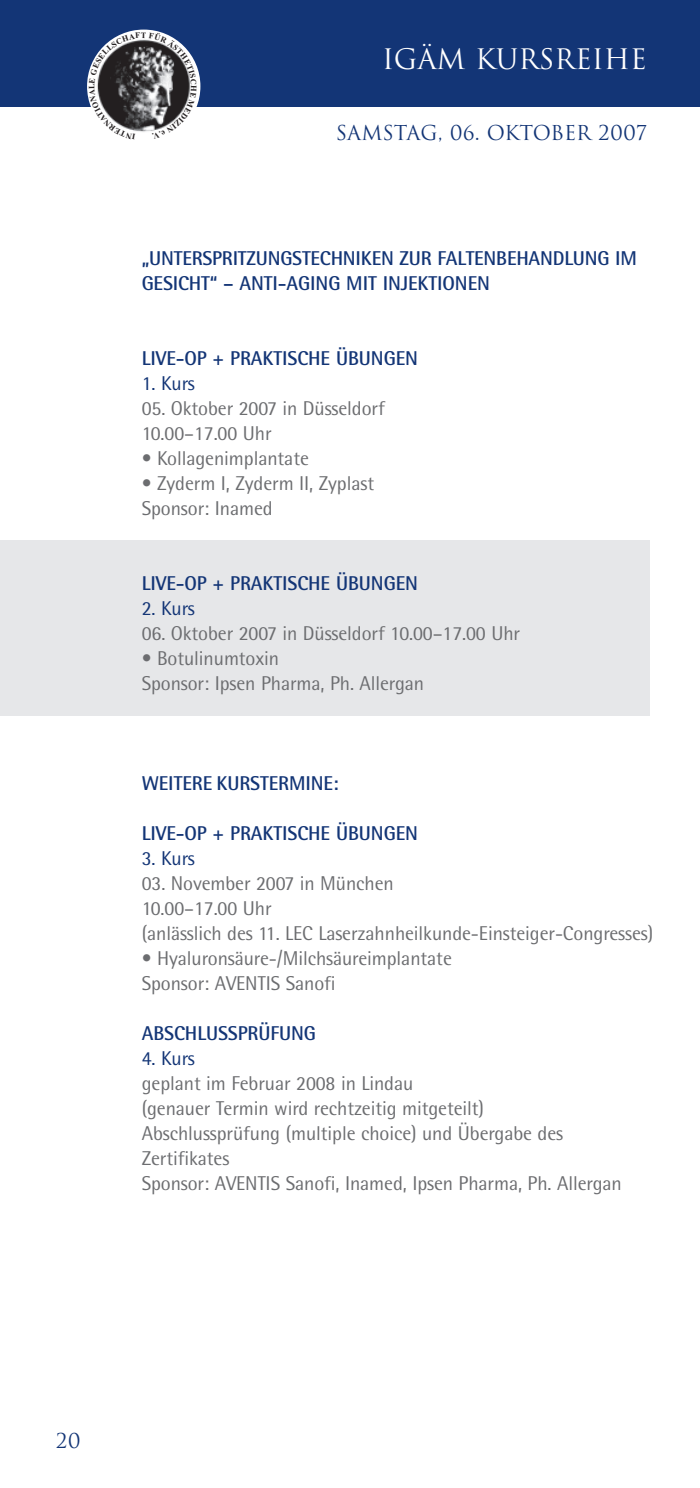
<style>
.page{position:relative;width:700px;height:1488px;background:#fff}
.page>*{position:absolute;margin:0;border:0;box-sizing:border-box;transform-origin:0 0}
.t1{font:27.5px "Trajan";color:#fff}
.t2{font:20px/25px "Rotis Semi Sans";letter-spacing:-.005em;color:#6c6d70}
.t3{font:700 20px/25px "Rotis Semi Sans";letter-spacing:-.005em;color:#133576}
.t4{font:20px "Trajan";color:#133576}
.t5{font:20px "Rotis Semi Sans";letter-spacing:-.005em;color:#133576}
</style>
<div class="page">
<div style="left:0;top:540px;width:649px;height:175px;background:#e6e7e9"></div>
<div style="left:0;top:0;width:700px;height:106px;background:#133576"></div>
<img style="left:87px;top:30px;width:113px;height:113px;border-radius:50%">
<svg style="left:89px;top:32px;width:108px;height:107px"></svg>
<h1 class="t1" style="left:382px;top:43px;width:266px">IGÄM KURSREIHE</h1>
<p class="t4" style="left:336px;top:121px;width:313px">SAMSTAG, 06. OKTOBER 2007</p>
<p class="t3" style="left:142px;top:248px;width:497px">„UNTERSPRITZUNGSTECHNIKEN ZUR FALTENBEHANDLUNG IM<br>GESICHT“ – ANTI-AGING MIT INJEKTIONEN</p>
<p class="t3" style="left:142px;top:348px;width:278px">LIVE-OP + PRAKTISCHE ÜBUNGEN</p>
<p class="t5" style="left:142px;top:376px;width:55px">1. Kurs</p>
<p class="t2" style="left:142px;top:398px;width:245px">05. Oktober 2007 in Düsseldorf<br>10.00–17.00 Uhr</p>
<p class="t2" style="left:142px;top:448px;width:169px">• Kollagenimplantate</p>
<p class="t2" style="left:142px;top:473px;width:234px">• Zyderm I, Zyderm II, Zyplast<br>Sponsor: Inamed</p>
<p class="t3" style="left:142px;top:573px;width:278px">LIVE-OP + PRAKTISCHE ÜBUNGEN</p>
<p class="t5" style="left:142px;top:601px;width:55px">2. Kurs</p>
<p class="t2" style="left:142px;top:623px;width:380px">06. Oktober 2007 in Düsseldorf 10.00–17.00 Uhr</p>
<p class="t2" style="left:142px;top:648px;width:284px">• Botulinumtoxin<br>Sponsor: Ipsen Pharma, Ph. Allergan</p>
<p class="t3" style="left:142px;top:773px;width:198px">WEITERE KURSTERMINE:</p>
<p class="t3" style="left:142px;top:823px;width:278px">LIVE-OP + PRAKTISCHE ÜBUNGEN</p>
<p class="t5" style="left:142px;top:851px;width:55px">3. Kurs</p>
<p class="t2" style="left:142px;top:873px;width:513px">03. November 2007 in München<br>10.00–17.00 Uhr<br>(anlässlich des 11. LEC Laserzahnheilkunde-Einsteiger-Congresses)</p>
<p class="t2" style="left:142px;top:948px;width:312px">• Hyaluronsäure-/Milchsäureimplantate<br>Sponsor: AVENTIS Sanofi</p>
<p class="t3" style="left:142px;top:1023px;width:176px">ABSCHLUSSPRÜFUNG</p>
<p class="t5" style="left:142px;top:1051px;width:55px">4. Kurs</p>
<p class="t2" style="left:142px;top:1073px;width:482px">geplant im Februar 2008 in Lindau<br>(genauer Termin wird rechtzeitig mitgeteilt)<br>Abschlussprüfung (multiple choice) und Übergabe des Zertifikates<br>Sponsor: AVENTIS Sanofi, Inamed, Ipsen Pharma, Ph. Allergan</p>
<p class="t4" style="left:56px;top:1429px;width:26px">20</p>
</div>
